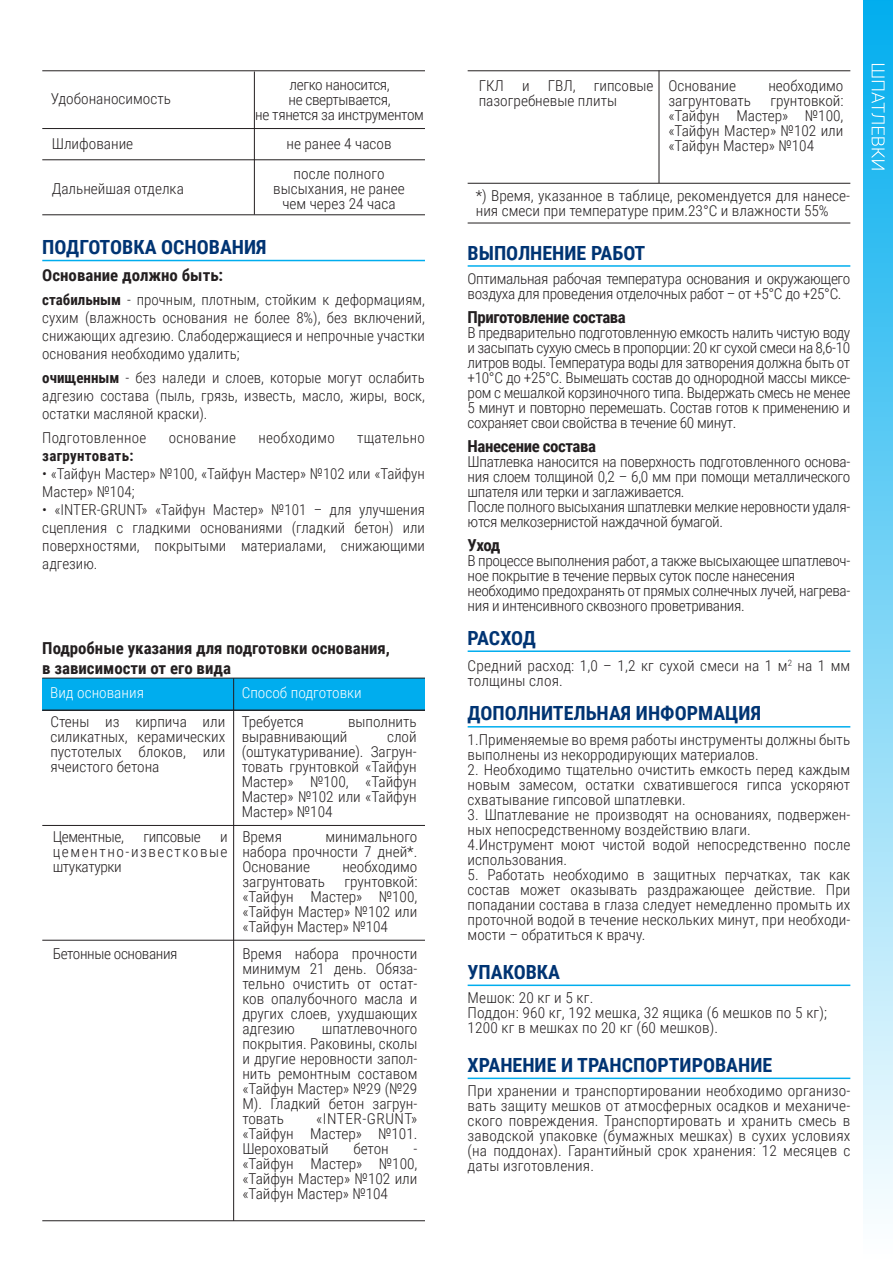
<style>
.page{position:relative;width:893px;height:1263px;background:#fff}
.page>*{position:absolute;margin:0;border:0;box-sizing:border-box;transform-origin:0 0}
.t1{font:700 19.5px "Roboto Condensed";color:#003473}
.t2{font:700 16.5px/19.8px "Roboto Condensed";color:#231f20}
.t3{font:700 16.5px "Roboto Condensed";letter-spacing:-.025em;color:#231f20}
.t4{font:300 15px/15px "Roboto Condensed";letter-spacing:-.005em;color:#231f20;text-align:justify}
.t5{font:300 15px/15px "Roboto Condensed";letter-spacing:-.025em;color:#231f20}
.t6{font:300 15px "Roboto Condensed";letter-spacing:.02em;color:#231f20}
.t7{font:300 15px "Roboto Condensed";color:#fff}
.t8{font:700 15px "Roboto Condensed";letter-spacing:.02em;color:#231f20}
.s1{font-weight:700}
</style>
<div class="page">
<div style="left:863px;top:0;width:30px;height:1263px;background:linear-gradient(to bottom,#03aeee,#fff)"></div>
<hr style="left:42px;top:260px;width:383px;height:1px;background:#00adee">
<hr style="left:42px;top:1220px;width:383px;height:1px;background:#231f20">
<div style="left:42px;top:678px;width:212px;height:32px;background:#00adee"></div>
<div style="left:254px;top:678px;width:171px;height:32px;background:#00adee"></div>
<hr style="left:42px;top:825px;width:383px;height:1px;background:#231f20">
<hr style="left:42px;top:940px;width:383px;height:1px;background:#231f20">
<hr style="left:42px;top:710px;width:383px;height:1px;background:#231f20">
<hr style="left:233px;top:678px;width:1px;height:543px;background:#231f20">
<hr style="left:42px;top:678px;width:383px;height:1px;background:#231f20">
<hr style="left:468px;top:650px;width:382px;height:2px;background:#00adee">
<hr style="left:468px;top:726px;width:382px;height:1px;background:#00adee">
<hr style="left:468px;top:984px;width:382px;height:2px;background:#00adee">
<hr style="left:468px;top:1077px;width:382px;height:2px;background:#00adee">
<hr style="left:42px;top:71px;width:383px;height:1px;background:#231f20">
<hr style="left:468px;top:183px;width:382px;height:1px;background:#231f20">
<hr style="left:659px;top:70px;width:1px;height:113px;background:#231f20">
<hr style="left:468px;top:223px;width:382px;height:1px;background:#231f20">
<hr style="left:468px;top:71px;width:382px;height:1px;background:#231f20">
<hr style="left:42px;top:128px;width:383px;height:1px;background:#231f20">
<hr style="left:42px;top:160px;width:383px;height:1px;background:#231f20">
<hr style="left:42px;top:215px;width:383px;height:1px;background:#231f20">
<hr style="left:254px;top:72px;width:1px;height:143px;background:#231f20">
<svg style="left:872px;top:64px;width:12px;height:106px"></svg>
<hr style="left:468px;top:265px;width:382px;height:2px;background:#00adee">
<p class="t4" style="left:51px;top:91px;width:122px">Удобонаносимость</p>
<p class="t5" style="left:255px;top:76px;width:170px;text-align:center">легко наносится,<br>не свертывается,<br>не тянется за инструментом</p>
<p class="t4" style="left:52px;top:136px;width:83px">Шлифование</p>
<p class="t4" style="left:286px;top:128px;width:107px;line-height:29.8px;text-align:center">не ранее 4 часов после полного</p>
<p class="t4" style="left:273px;top:181px;width:133px;text-align:center">высыхания, не ранее чем через 24 часа</p>
<p class="t4" style="left:52px;top:181px;width:134px">Дальнейшая отделка</p>
<h1 class="t1" style="left:42px;top:234px;width:226px">ПОДГОТОВКА ОСНОВАНИЯ</h1>
<p class="t2" style="left:42px;top:265px;width:182px">Основание должно быть:</p>
<p class="t4" style="left:42px;top:290px;width:384px;line-height:18px"><span class="s1">стабильным</span> - прочным, плотным, стойким к деформациям, сухим (влажность основания не более 8%), без включений, снижающих адгезию. Слабодержащиеся и непрочные участки основания необходимо удалить;</p>
<p class="t4" style="left:42px;top:368px;width:384px;line-height:18px"><span class="s1">очищенным</span> - без наледи и слоев, которые могут ослабить адгезию состава (пыль, грязь, известь, масло, жиры, воск, остатки масляной краски).</p>
<p class="t6" style="left:42px;top:427px;width:106px">Подготовленное</p>
<p class="t6" style="left:169px;top:427px;width:69px">основание</p>
<p class="t6" style="left:258px;top:427px;width:78px">необходимо</p>
<p class="t6" style="left:357px;top:427px;width:69px">тщательно</p>
<p class="t8" style="left:42px;top:445px;width:93px">загрунтовать:</p>
<p class="t4" style="left:42px;top:464px;width:384px;line-height:18px">• «Тайфун Мастер» №100, «Тайфун Мастер» №102 или «Тайфун<br>Мастер» №104;</p>
<p class="t4" style="left:42px;top:500px;width:384px;line-height:18px">• «INTER-GRUNT» «Тайфун Мастер» №101 – для улучшения сцепления с гладкими основаниями (гладкий бетон) или поверхностями, покрытыми материалами, снижающими адгезию.</p>
<p class="t2" style="left:42px;top:637px;width:349px">Подробные указания для подготовки основания, в зависимости от его вида</p>
<p class="t7" style="left:50px;top:683px;width:95px">Вид основания</p>
<p class="t7" style="left:242px;top:683px;width:122px">Способ подготовки</p>
<p class="t4" style="left:50px;top:714px;width:177px">Стены из кирпича или силикатных, керамических пустотелых блоков, или ячеистого бетона</p>
<p class="t4" style="left:242px;top:714px;width:64px">Требуется</p>
<p class="t4" style="left:348px;top:714px;width:70px">выполнить</p>
<p class="t4" style="left:242px;top:729px;width:107px">выравнивающий</p>
<p class="t4" style="left:242px;top:729px;width:176px;text-indent:145px">слой (оштукатуривание). Загрун&shy;товать грунтовкой «Тайфун Мастер» №100, «Тайфун Мастер» №102 или «Тайфун Мастер» №104</p>
<p class="t4" style="left:53px;top:829px;width:176px;text-indent:167px">и цементно-известковые штукатурки</p>
<p class="t4" style="left:242px;top:829px;width:41px">Время</p>
<p class="t5" style="left:53px;top:829px;width:73px">Цементные,</p>
<p class="t5" style="left:143px;top:829px;width:59px">гипсовые</p>
<p class="t4" style="left:242px;top:829px;width:176px;text-indent:83px">минимального набора прочности 7 дней*.<br>Основание</p>
<p class="t4" style="left:342px;top:859px;width:77px">необходимо</p>
<p class="t4" style="left:242px;top:874px;width:176px;text-indent:102px">грунтовкой: «Тайфун Мастер» №100, «Тайфун Мастер» №102 или «Тайфун Мастер» №104</p>
<p class="t4" style="left:242px;top:874px;width:84px">загрунтовать</p>
<p class="t5" style="left:53px;top:945px;width:126px">Бетонные основания</p>
<p class="t4" style="left:242px;top:945px;width:177px">Время набора прочности минимум 21 день. Обяза&shy;тельно очистить от остат&shy;ков опалубочного масла и других слоев, ухудшающих адгезию</p>
<p class="t4" style="left:242px;top:1020px;width:177px;text-indent:79px">шпатлевочного покрытия. Раковины, сколы и другие неровности запол&shy;нить ремонтным составом «Тайфун Мастер» №29 (№29<br>М). Гладкий бетон загрун&shy;товать</p>
<p class="t4" style="left:242px;top:1110px;width:176px;text-indent:74px">«INTER-GRUNT» «Тайфун Мастер» №101.<br>Шероховатый</p>
<p class="t4" style="left:353px;top:1140px;width:37px">бетон</p>
<p class="t4" style="left:242px;top:1140px;width:176px;text-indent:171px">- «Тайфун Мастер» №100, «Тайфун Мастер» №102 или «Тайфун Мастер» №104</p>
<p class="t4" style="left:479px;top:77px;width:176px">ГКЛ и ГВЛ, гипсовые пазогребневые плиты</p>
<p class="t4" style="left:668px;top:77px;width:69px">Основание</p>
<p class="t4" style="left:768px;top:77px;width:77px">необходимо</p>
<p class="t4" style="left:668px;top:92px;width:176px;text-indent:102px">грунтовкой: «Тайфун Мастер» №100, «Тайфун Мастер» №102 или «Тайфун Мастер» №104</p>
<p class="t4" style="left:668px;top:92px;width:84px">загрунтовать</p>
<p class="t4" style="left:476px;top:188px;width:376px">*) Время, указанное в таблице, рекомендуется для нанесе&shy;ния смеси при температуре прим.23°С и влажности 55%</p>
<h1 class="t1" style="left:468px;top:239px;width:179px">ВЫПОЛНЕНИЕ РАБОТ</h1>
<p class="t5" style="left:468px;top:271px;width:384px">Оптимальная рабочая температура основания и окружающего воздуха для проведения отделочных работ – от +5°С до +25°С.</p>
<p class="t3" style="left:468px;top:306px;width:160px">Приготовление состава</p>
<p class="t4" style="left:468px;top:325px;width:384px">В предварительно подготовленную емкость налить чистую воду и засыпать сухую смесь в пропорции: 20 кг сухой смеси на 8,6-10 литров воды. Температура воды для затворения должна быть от +10°С до +25°С. Вымешать состав до однородной массы миксе&shy;ром с мешалкой корзиночного типа. Выдержать смесь не менее 5 минут и повторно перемешать. Состав готов к применению и сохраняет свои свойства в течение 60 минут.</p>
<p class="t3" style="left:468px;top:435px;width:130px">Нанесение состава</p>
<p class="t5" style="left:468px;top:454px;width:384px">Шпатлевка наносится на поверхность подготовленного основа&shy;ния слоем толщиной 0,2 – 6,0 мм при помощи металлического шпателя или терки и заглаживается.<br>После полного высыхания шпатлевки мелкие неровности удаля&shy;ются мелкозернистой наждачной бумагой.</p>
<p class="t2" style="left:468px;top:535px;width:34px">Уход</p>
<p class="t5" style="left:468px;top:553px;width:384px">В процессе выполнения работ, а также высыхающее шпатлевоч&shy;ное покрытие в течение первых суток после нанесения необходимо предохранять от прямых солнечных лучей, нагрева&shy;ния и интенсивного сквозного проветривания.</p>
<h1 class="t1" style="left:468px;top:624px;width:70px">РАСХОД</h1>
<p class="t4" style="left:468px;top:657px;width:384px">Средний расход: 1,0 – 1,2 кг сухой смеси на 1 м<sup>2</sup> на 1 мм толщины слоя.</p>
<h1 class="t1" style="left:468px;top:700px;width:295px">ДОПОЛНИТЕЛЬНАЯ ИНФОРМАЦИЯ</h1>
<p class="t4" style="left:468px;top:731px;width:384px">1.Применяемые во время работы инструменты должны быть выполнены из некорродирующих материалов.</p>
<p class="t4" style="left:468px;top:761px;width:384px">2. Необходимо тщательно очистить емкость перед каждым новым замесом, остатки схватившегося гипса ускоряют схватывание гипсовой шпатлевки.</p>
<p class="t4" style="left:468px;top:806px;width:384px;text-align:left">3. Шпатлевание не производят на основаниях, подвержен&shy;ных непосредственному воздействию влаги.<br>4.Инструмент моют чистой водой непосредственно после использования.</p>
<p class="t4" style="left:468px;top:866px;width:384px">5. Работать необходимо в защитных перчатках, так как состав может оказывать раздражающее действие. При попадании состава в глаза следует немедленно промыть их проточной водой в течение нескольких минут, при необходи&shy;мости – обратиться к врачу.</p>
<h1 class="t1" style="left:468px;top:958px;width:94px">УПАКОВКА</h1>
<p class="t4" style="left:468px;top:990px;width:361px;text-align:left">Мешок: 20 кг и 5 кг.<br>Поддон: 960 кг, 192 мешка, 32 ящика (6 мешков по 5 кг);<br>1200 кг в мешках по 20 кг (60 мешков).</p>
<h1 class="t1" style="left:468px;top:1051px;width:306px">ХРАНЕНИЕ И ТРАНСПОРТИРОВАНИЕ</h1>
<p class="t4" style="left:468px;top:1083px;width:384px">При хранении и транспортировании необходимо организо&shy;вать защиту мешков от атмосферных осадков и механиче&shy;ского повреждения. Транспортировать и хранить смесь в заводской упаковке (бумажных мешках) в сухих условиях (на поддонах). Гарантийный срок хранения: 12 месяцев с даты изготовления.</p>
</div>
